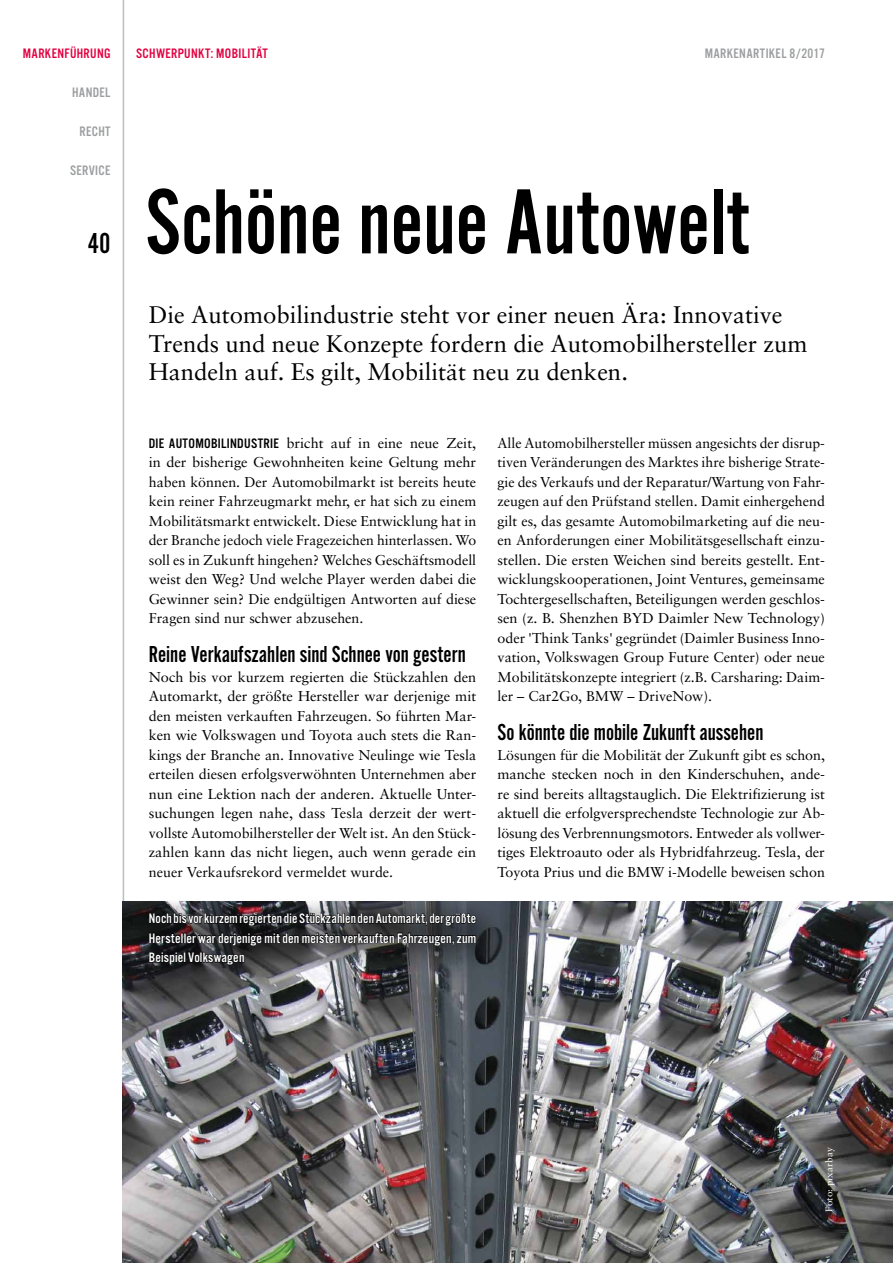
<style>
.page{position:relative;width:893px;height:1263px;background:#fff}
.page>*{position:absolute;margin:0;border:0;box-sizing:border-box;transform-origin:0 0}
.t1{font:96px "Alternate Got No 2 D";color:#000}
.t2{font:30px "Alternate Got No 2 D";color:#000}
.t3{font:24px/28.5px "Sabon";color:#000}
.t4{font:24px "Alternate Got No 2 D";color:#000}
.t5{font:14.25px/19.5px "Sabon";color:#000;text-align:justify}
.t6{font:14.25px/19.5px "Alternate Got No 3 D";letter-spacing:.01em;color:#fff;text-align:justify}
.t7{font:14.25px "Alternate Got No 3 D";letter-spacing:.025em;color:#9c9e9f}
.t8{font:14.25px "Alternate Got No 3 D";letter-spacing:.025em;color:#e20040}
.t9{font:9.75px "Sabon";letter-spacing:.015em;color:#fff}
.s1{font-family:"Alternate Got No 3 D"}
</style>
<div class="page">
<hr style="left:123px;top:0;width:1px;height:1263px;background:#bbbdbe">
<img style="left:123px;top:901px;width:770px;height:362px">
<div style="left:132px;top:896px;width:373px;height:97px;background:#000;opacity:.75"></div>
<svg style="left:149px;top:911px;width:327px;height:15px;background:#222224"></svg>
<svg style="left:149px;top:932px;width:327px;height:14px;background:#1f1f20"></svg>
<svg style="left:149px;top:952px;width:96px;height:13px"></svg>
<p class="t8" style="left:23px;top:46px;width:89px">MARKENFÜHRUNG</p>
<p class="t7" style="left:72px;top:85px;width:34px">HANDEL</p>
<p class="t7" style="left:79px;top:124px;width:32px">RECHT</p>
<p class="t7" style="left:70px;top:163px;width:41px">SERVICE</p>
<h2 class="t2" style="left:88px;top:227px;width:24px">40</h2>
<p class="t8" style="left:136px;top:46px;width:133px">Schwerpunkt: Mobilität</p>
<p class="t7" style="left:705px;top:46px;width:122px">Markenartikel 8/2017</p>
<h1 class="t1" style="left:145px;top:172px;width:605px">Schöne neue Autowelt</h1>
<h3 class="t3" style="left:149px;top:300px;width:660px">Die Automobilindustrie steht vor einer neuen Ära: Innovative<br>Trends und neue Konzepte fordern die Automobilhersteller zum<br>Handeln auf. Es gilt, Mobilität neu zu denken.</h3>
<p class="t5" style="left:149px;top:433px;width:329px"><span class="s1">Die Automobilindustrie</span> bricht auf in eine neue Zeit, in der bisherige Gewohnheiten keine Geltung mehr haben können. Der Automobilmarkt ist bereits heute kein reiner Fahrzeugmarkt mehr, er hat sich zu einem Mobilitätsmarkt entwickelt. Diese Entwicklung hat in der Branche jedoch viele Fragezeichen hinterlassen. Wo soll es in Zukunft hingehen? Welches Geschäftsmodell weist den Weg? Und welche Player werden dabei die Gewinner sein? Die endgültigen Antworten auf diese Fragen sind nur schwer abzusehen.</p>
<h3 class="t4" style="left:149px;top:642px;width:319px">Reine Verkaufszahlen sind Schnee von gestern</h3>
<p class="t5" style="left:149px;top:667px;width:329px">Noch bis vor kurzem regierten die Stückzahlen den Automarkt, der größte Hersteller war derjenige mit den meisten verkauften Fahrzeugen. So führten Mar&shy;ken wie Volkswagen und Toyota auch stets die Ran&shy;kings der Branche an. Innovative Neulinge wie Tesla erteilen diesen erfolgsverwöhnten Unternehmen aber nun eine Lektion nach der anderen. Aktuelle Unter&shy;suchungen legen nahe, dass Tesla derzeit der wert&shy;vollste Automobilhersteller der Welt ist. An den Stück&shy;zahlen kann das nicht liegen, auch wenn gerade ein neuer Verkaufsrekord vermeldet wurde.</p>
<p class="t6" style="left:149px;top:908px;width:329px">Noch bis vor kurzem regierten die Stückzahlen den Automarkt, der größte Hersteller war derjenige mit den meisten verkauften Fahrzeugen, zum Beispiel Volkswagen</p>
<p class="t5" style="left:497px;top:433px;width:329px">Alle Automobilhersteller müssen angesichts der disrup&shy;tiven Veränderungen des Marktes ihre bisherige Strate&shy;gie des Verkaufs und der Reparatur/Wartung von Fahr&shy;zeugen auf den Prüfstand stellen. Damit einhergehend gilt es, das gesamte Automobilmarketing auf die neu&shy;en Anforderungen einer Mobilitätsgesellschaft einzu&shy;stellen. Die ersten Weichen sind bereits gestellt. Ent&shy;wicklungskooperationen, Joint Ventures, gemeinsame Tochtergesellschaften, Beteiligungen werden geschlos&shy;sen (z. B. Shenzhen BYD Daimler New Technology) oder 'Think Tanks' gegründet (Daimler Business Inno&shy;vation, Volkswagen Group Future Center) oder neue Mobilitätskonzepte integriert (z.B. Carsharing: Daim&shy;ler – Car2Go, BMW – DriveNow).</p>
<h3 class="t4" style="left:497px;top:720px;width:267px">So könnte die mobile Zukunft aussehen</h3>
<p class="t5" style="left:497px;top:745px;width:329px">Lösungen für die Mobilität der Zukunft gibt es schon, manche stecken noch in den Kinderschuhen, ande&shy;re sind bereits alltagstauglich. Die Elektrifizierung ist aktuell die erfolgversprechendste Technologie zur Ab&shy;lösung des Verbrennungsmotors. Entweder als vollwer&shy;tiges Elektroauto oder als Hybridfahrzeug. Tesla, der Toyota Prius und die BMW i-Modelle beweisen schon</p>
<p class="t9" style="left:823px;top:1212px;width:66px;rotate:-90deg">Foto: pixarbay</p>
</div>
